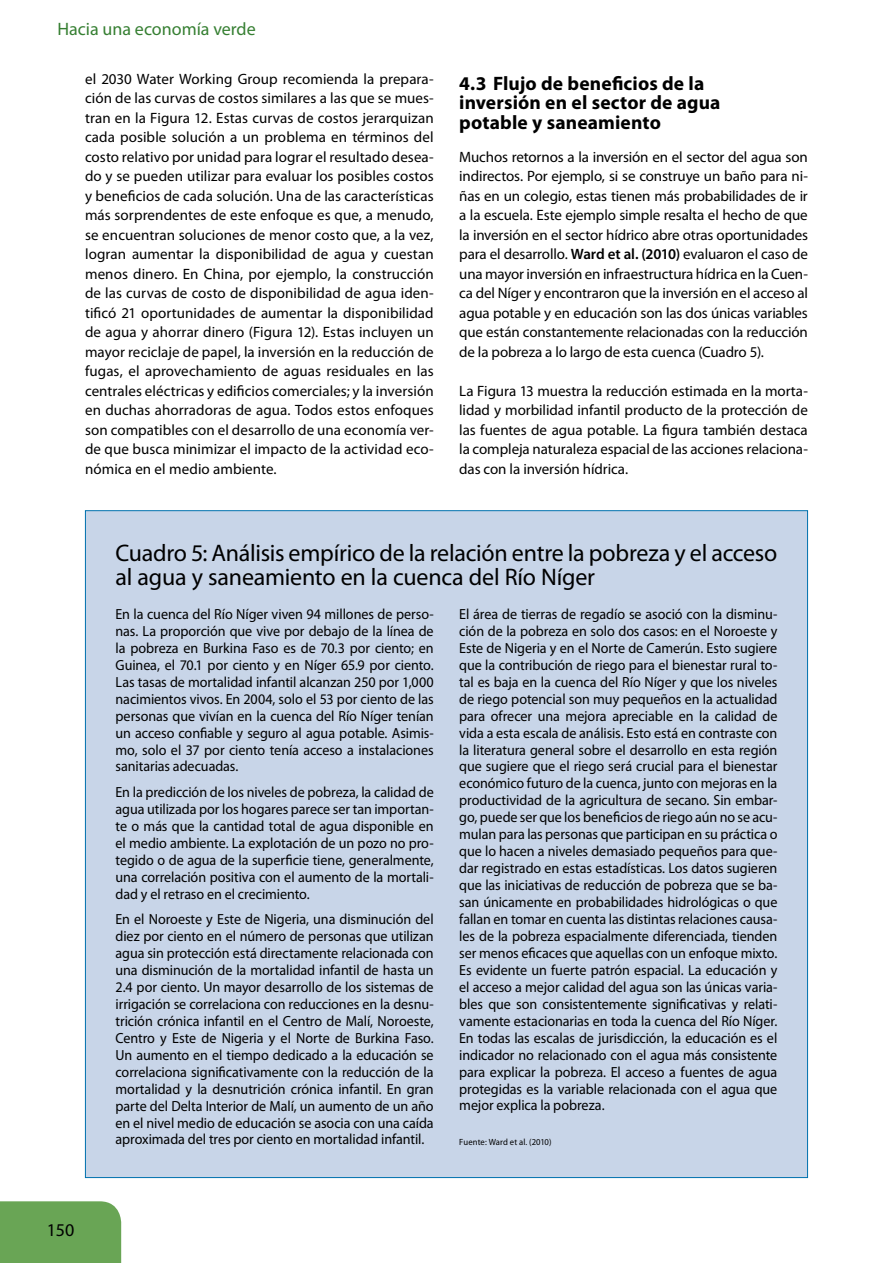
<style>
.page{position:relative;width:893px;height:1263px;background:#fff}
.page>*{position:absolute;margin:0;border:0;box-sizing:border-box;transform-origin:0 0}
.t1{font:24px/24px "Myriad Pro";letter-spacing:-.01em;color:#000}
.t2{font:700 19.5px/19.5px "Myriad Pro";letter-spacing:.005em;color:#000}
.t3{font:18px "Myriad Pro";color:#367f32}
.t4{font:18px "Myriad Pro";color:#000}
.t5{font:15px/19.5px "Myriad Pro";letter-spacing:-.005em;color:#000;text-align:justify}
.t6{font:14.7px/17px "Myriad Pro";letter-spacing:-.005em;color:#000;text-align:justify;scale:.96 1}
.t7{font:9px "Myriad Pro";letter-spacing:.01em;color:#000;scale:.96 1}
.s1{font-weight:600}
</style>
<div class="page">
<div style="left:85px;top:511px;width:722px;height:666px;background:#c8d5e8"></div>
<div style="left:0;top:1201px;width:121px;height:62px;background:#69a555"></div>
<p class="t3" style="left:57px;top:18px;width:200px">Hacia una economía verde</p>
<p class="t5" style="left:85px;top:69px;width:350px">el 2030 Water Working Group recomienda la prepara&shy;ción de las curvas de costos similares a las que se mues&shy;tran en la Figura 12. Estas curvas de costos jerarquizan cada posible solución a un problema en términos del costo relativo por unidad para lograr el resultado desea&shy;do y se pueden utilizar para evaluar los posibles costos y beneficios de cada solución. Una de las características más sorprendentes de este enfoque es que, a menudo, se encuentran soluciones de menor costo que, a la vez, logran aumentar la disponibilidad de agua y cuestan menos dinero. En China, por ejemplo, la construcción de las curvas de costo de disponibilidad de agua iden&shy;tificó 21 oportunidades de aumentar la disponibilidad de agua y ahorrar dinero (Figura 12). Estas incluyen un mayor reciclaje de papel, la inversión en la reducción de fugas, el aprovechamiento de aguas residuales en las centrales eléctricas y edificios comerciales; y la inversión en duchas ahorradoras de agua. Todos estos enfoques son compatibles con el desarrollo de una economía ver&shy;de que busca minimizar el impacto de la actividad eco&shy;nómica en el medio ambiente.</p>
<h2 class="t2" style="left:459px;top:73px;width:263px">4.3 Flujo de beneficios de la inversión en el sector de agua potable y saneamiento</h2>
<p class="t5" style="left:459px;top:147px;width:350px">Muchos retornos a la inversión en el sector del agua son indirectos. Por ejemplo, si se construye un baño para ni&shy;ñas en un colegio, estas tienen más probabilidades de ir a la escuela. Este ejemplo simple resalta el hecho de que la inversión en el sector hídrico abre otras oportunidades para el desarrollo. <span class="s1">Ward et al. (2010)</span> evaluaron el caso de una mayor inversión en infraestructura hídrica en la Cuen&shy;ca del Níger y encontraron que la inversión en el acceso al agua potable y en educación son las dos únicas variables que están constantemente relacionadas con la reducción de la pobreza a lo largo de esta cuenca (Cuadro 5).</p>
<p class="t5" style="left:459px;top:381px;width:350px">La Figura 13 muestra la reducción estimada en la morta&shy;lidad y morbilidad infantil producto de la protección de las fuentes de agua potable. La figura también destaca la compleja naturaleza espacial de las acciones relaciona&shy;das con la inversión hídrica.</p>
<p class="t4" style="left:47px;top:1219px;width:29px">150</p>
<h1 class="t1" style="left:116px;top:540px;width:663px">Cuadro 5: Análisis empírico de la relación entre la pobreza y el acceso al agua y saneamiento en la cuenca del Río Níger</h1>
<p class="t6" style="left:116px;top:605px;width:333px">En la cuenca del Río Níger viven 94 millones de perso&shy;nas. La proporción que vive por debajo de la línea de la pobreza en Burkina Faso es de 70.3 por ciento; en Guinea, el 70.1 por ciento y en Níger 65.9 por ciento.<br>Las tasas de mortalidad infantil alcanzan 250 por 1,000 nacimientos vivos. En 2004, solo el 53 por ciento de las personas que vivían en la cuenca del Río Níger tenían un acceso confiable y seguro al agua potable. Asimis&shy;mo, solo el 37 por ciento tenía acceso a instalaciones sanitarias adecuadas.</p>
<p class="t6" style="left:116px;top:783px;width:333px">En la predicción de los niveles de pobreza, la calidad de agua utilizada por los hogares parece ser tan importan&shy;te o más que la cantidad total de agua disponible en el medio ambiente. La explotación de un pozo no pro&shy;tegido o de agua de la superficie tiene, generalmente, una correlación positiva con el aumento de la mortali&shy;dad y el retraso en el crecimiento.</p>
<p class="t6" style="left:116px;top:910px;width:333px">En el Noroeste y Este de Nigeria, una disminución del diez por ciento en el número de personas que utilizan agua sin protección está directamente relacionada con una disminución de la mortalidad infantil de hasta un 2.4 por ciento. Un mayor desarrollo de los sistemas de irrigación se correlaciona con reducciones en la desnu&shy;trición crónica infantil en el Centro de Malí, Noroeste, Centro y Este de Nigeria y el Norte de Burkina Faso.<br>Un aumento en el tiempo dedicado a la educación se correlaciona significativamente con la reducción de la mortalidad y la desnutrición crónica infantil. En gran parte del Delta Interior de Malí, un aumento de un año en el nivel medio de educación se asocia con una caída aproximada del tres por ciento en mortalidad infantil.</p>
<p class="t6" style="left:459px;top:605px;width:333px">El área de tierras de regadío se asoció con la disminu&shy;ción de la pobreza en solo dos casos: en el Noroeste y Este de Nigeria y en el Norte de Camerún. Esto sugiere que la contribución de riego para el bienestar rural to&shy;tal es baja en la cuenca del Río Níger y que los niveles de riego potencial son muy pequeños en la actualidad para ofrecer una mejora apreciable en la calidad de vida a esta escala de análisis. Esto está en contraste con la literatura general sobre el desarrollo en esta región que sugiere que el riego será crucial para el bienestar económico futuro de la cuenca, junto con mejoras en la productividad de la agricultura de secano. Sin embar&shy;go, puede ser que los beneficios de riego aún no se acu&shy;mulan para las personas que participan en su práctica o que lo hacen a niveles demasiado pequeños para que&shy;dar registrado en estas estadísticas. Los datos sugieren que las iniciativas de reducción de pobreza que se ba&shy;san únicamente en probabilidades hidrológicas o que fallan en tomar en cuenta las distintas relaciones causa&shy;les de la pobreza espacialmente diferenciada, tienden ser menos eficaces que aquellas con un enfoque mixto.<br>Es evidente un fuerte patrón espacial. La educación y el acceso a mejor calidad del agua son las únicas varia&shy;bles que son consistentemente significativas y relati&shy;vamente estacionarias en toda la cuenca del Río Níger.<br>En todas las escalas de jurisdicción, la educación es el indicador no relacionado con el agua más consistente para explicar la pobreza. El acceso a fuentes de agua protegidas es la variable relacionada con el agua que mejor explica la pobreza.</p>
<p class="t7" style="left:459px;top:1136px;width:98px">Fuente: Ward et al. (2010)</p>
</div>
